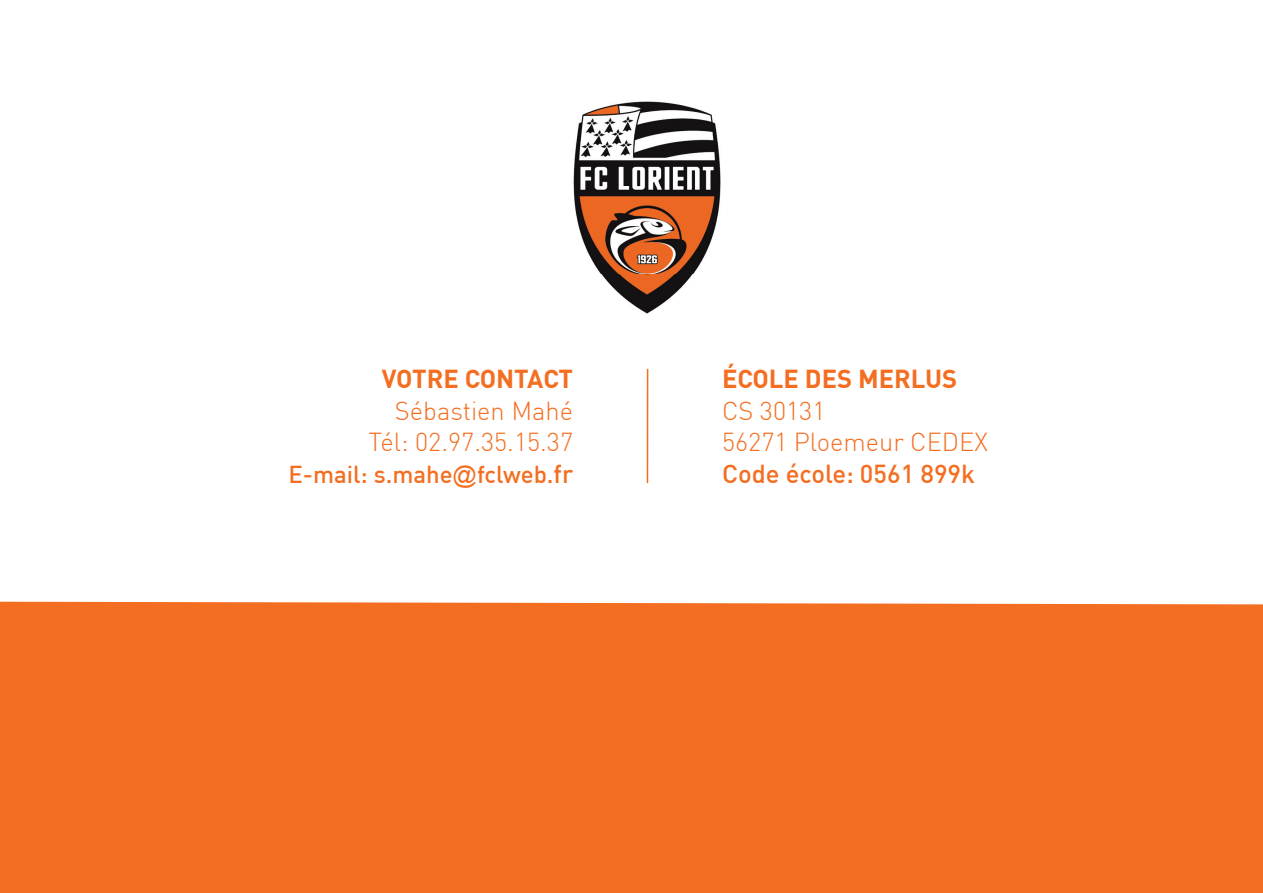
<style>
.page{position:relative;width:1263px;height:893px;background:#fff}
.page>*{position:absolute;margin:0;border:0;box-sizing:border-box;transform-origin:0 0}
.t1{font:300 25.5px/31.5px "DIN Pro";color:#f36e21;text-align:right}
.t2{font:700 25.5px "DIN Pro";color:#f36e21}
.t3{font:500 25.5px "DIN Pro";color:#f36e21}
.t4{font:500 24px "DIN Pro";color:#f36e21}
.s1{font-family:"Arial";font-weight:400}
.s2{font-size:25.5px}
</style>
<div class="page">
<hr style="left:647px;top:369px;width:1px;height:114px;background:#f36e21">
<img style="left:573px;top:101px;width:148px;height:213px">
<div style="left:0;top:602px;width:1263px;height:291px;background:#f36e21"></div>
<p class="t2" style="left:382px;top:362px;width:193px">VOTRE CONTACT</p>
<p class="t1" style="left:368px;top:395px;width:206px">Sébastien Mahé<br>Tél: 02.97.35.15.37</p>
<p class="t4" style="left:288px;top:459px;width:286px">E-mail: s.mahe<span class="s1">@</span>fclweb.<span class="s2">fr</span></p>
<p class="t2" style="left:722px;top:362px;width:237px">ÉCOLE DES MERLUS</p>
<p class="t1" style="left:722px;top:395px;width:267px;text-align:left">CS 30131<br>56271 Ploemeur CEDEX</p>
<p class="t3" style="left:722px;top:457px;width:255px">Code école: 0561 899k</p>
</div>
